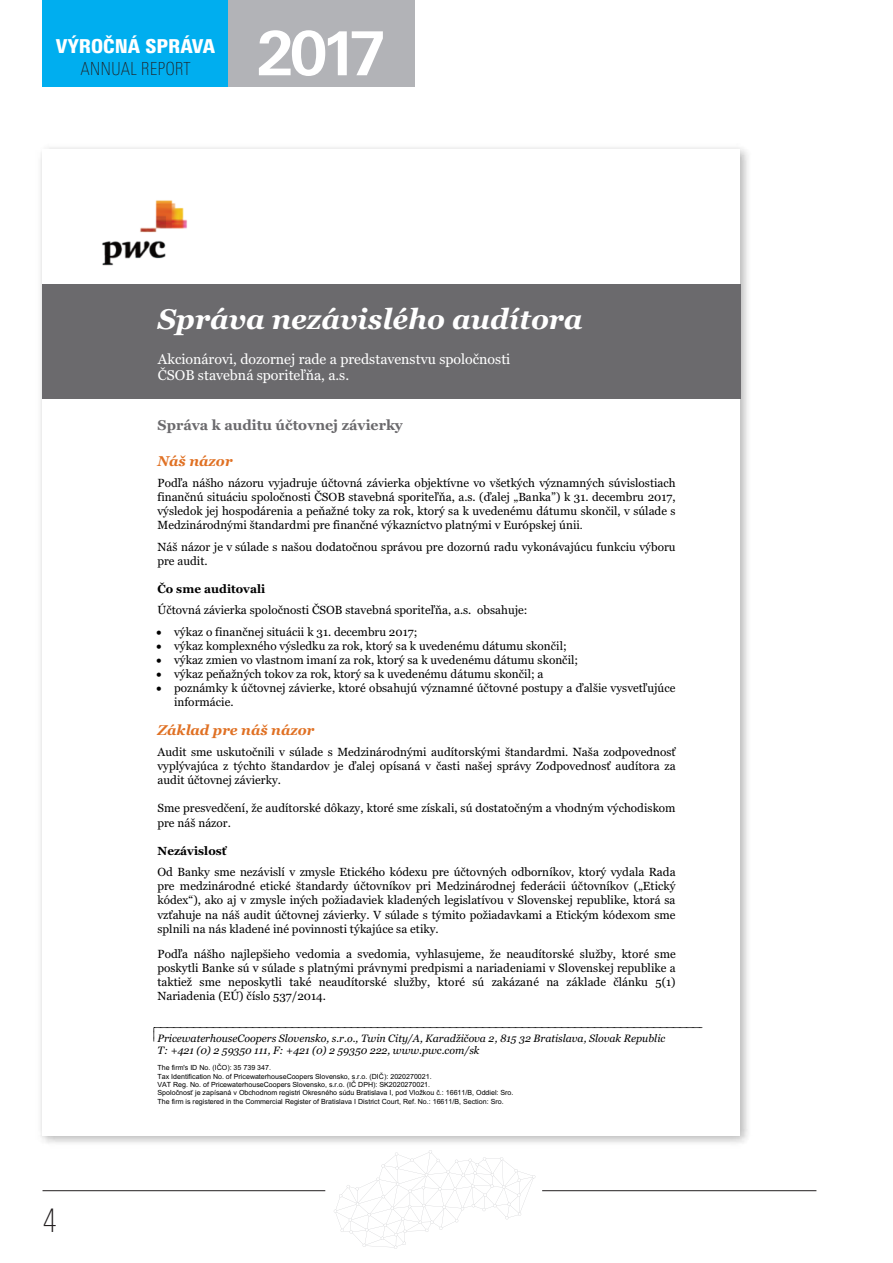
<style>
.page{position:relative;width:893px;height:1263px;background:#fff}
.page>*{position:absolute;margin:0;border:0;box-sizing:border-box;transform-origin:0 0}
.t1{font:700 60.75px "Linotype Univers 630";color:#fff}
.t2{font:100 33px "Linotype Univers 220 Cn";color:#231f20}
.t3{font:italic 700 28.35px "Georgia";color:#fff}
.t4{font:900 19.2px "Linotype Univers 820 Cn";color:#fff}
.t5{font:100 18px "Linotype Univers 220 Cn";color:#231f20}
.t6{font:14.1px/16px "Georgia";color:#fff}
.t7{font:700 14.1px "Georgia";color:#6b6a6d}
.t8{font:italic 700 14.1px "Georgia";color:#e07124}
.t9{font:11.7px/14.1px "Georgia";color:#000;text-align:justify}
.t10{font:700 11.7px "Georgia";letter-spacing:.005em;color:#000}
.t11{font:italic 10.65px/12px "Georgia";color:#000}
.t12{font:7.05px/8.2px "Arial";letter-spacing:.005em;color:#000}
.s1{font-size:10.65px}
</style>
<div class="page">
<hr style="left:43px;top:1190px;width:282px;height:1px;background:#231f20">
<hr style="left:542px;top:1190px;width:274px;height:1px;background:#231f20">
<svg style="left:334px;top:1151px;width:201px;height:98px"></svg>
<div style="left:43px;top:0;width:186px;height:87px;background:#00aeef"></div>
<div style="left:229px;top:0;width:186px;height:87px;background:#b2b3b7"></div>
<img style="left:40px;top:147px;width:708px;height:1004px">
<div style="left:43px;top:149px;width:697px;height:986px;background:#fff"></div>
<img style="left:102px;top:200px;width:85px;height:66px">
<svg style="left:153px;top:1027px;width:550px;height:15px"></svg>
<div style="left:43px;top:284px;width:697px;height:115px;background:#6b6a6d"></div>
<h3 class="t4" style="left:56px;top:34px;width:161px">VÝROČNÁ SPRÁVA</h3>
<h3 class="t5" style="left:80px;top:59px;width:112px">ANNUAL REPORT</h3>
<h1 class="t1" style="left:256px;top:17px;width:132px">2017</h1>
<h3 class="t3" style="left:158px;top:303px;width:426px">Správa nezávislého audítora</h3>
<p class="t6" style="left:158px;top:351px;width:354px">Akcionárovi, dozornej rade a predstavenstvu spoločnosti<br>ČSOB stavebná sporiteľňa, a.s.</p>
<p class="t7" style="left:158px;top:417px;width:247px">Správa k auditu účtovnej závierky</p>
<p class="t8" style="left:158px;top:453px;width:77px">Náš názor</p>
<p class="t9" style="left:158px;top:476px;width:520px">Podľa nášho názoru vyjadruje účtovná závierka objektívne vo všetkých významných súvislostiach finančnú situáciu spoločnosti ČSOB stavebná sporiteľňa, a.s. (ďalej „Banka”) k 31. decembru 2017, výsledok jej hospodárenia a peňažné toky za rok, ktorý sa k uvedenému dátumu skončil, v súlade s Medzinárodnými štandardmi pre finančné výkazníctvo platnými v Európskej únii<span class="s1">.</span></p>
<p class="t9" style="left:157px;top:540px;width:520px">Náš názor je v súlade s našou dodatočnou správou pre dozornú radu vykonávajúcu funkciu výboru pre audit.</p>
<p class="t10" style="left:157px;top:581px;width:109px">Čo sme auditovali</p>
<p class="t9" style="left:157px;top:603px;width:371px">Účtovná závierka spoločnosti ČSOB stavebná sporiteľňa, a.s. obsahuje:</p>
<p class="t9" style="left:157px;top:624px;width:262px">• výkaz o finančnej situácii k 31. decembru 2017;</p>
<p class="t9" style="left:157px;top:639px;width:411px">• výkaz komplexného výsledku za rok, ktorý sa k uvedenému dátumu skončil;</p>
<p class="t9" style="left:157px;top:653px;width:422px">• výkaz zmien vo vlastnom imaní za rok, ktorý sa k uvedenému dátumu skončil;</p>
<p class="t9" style="left:157px;top:667px;width:387px">• výkaz peňažných tokov za rok, ktorý sa k uvedenému dátumu skončil; a</p>
<p class="t9" style="left:174px;top:681px;width:503px;text-indent:-17px">• poznámky k účtovnej závierke, ktoré obsahujú významné účtovné postupy a ďalšie vysvetľujúce informácie.</p>
<p class="t8" style="left:158px;top:721px;width:158px">Základ pre náš názor</p>
<p class="t9" style="left:158px;top:745px;width:520px">Audit sme uskutočnili v súlade s Medzinárodnými audítorskými štandardmi. Naša zodpovednosť vyplývajúca z týchto štandardov je ďalej opísaná v časti našej správy Zodpovednosť audítora za audit účtovnej závierky.</p>
<p class="t9" style="left:158px;top:802px;width:520px">Sme presvedčení, že audítorské dôkazy, ktoré sme získali, sú dostatočným a vhodným východiskom pre náš názor.</p>
<p class="t10" style="left:158px;top:843px;width:71px">Nezávislosť</p>
<p class="t9" style="left:158px;top:865px;width:520px">Od Banky sme nezávislí v zmysle Etického kódexu pre účtovných odborníkov, ktorý vydala Rada pre medzinárodné etické štandardy účtovníkov pri Medzinárodnej federácii účtovníkov („Etický kódex“), ako aj v zmysle iných požiadaviek kladených legislatívou v Slovenskej republike, ktorá sa vzťahuje na náš audit účtovnej závierky. V súlade s týmito požiadavkami a Etickým kódexom sme splnili na nás kladené iné povinnosti týkajúce sa etiky.</p>
<p class="t9" style="left:158px;top:947px;width:520px">Podľa nášho najlepšieho vedomia a svedomia, vyhlasujeme, že neaudítorské služby, ktoré sme poskytli Banke sú v súlade s platnými právnymi predpismi a nariadeniami v Slovenskej republike a taktiež sme neposkytli také neaudítorské služby, ktoré sú zakázané na základe článku 5(1)<br>Nariadenia (EÚ) číslo 537/2014.</p>
<h2 class="t2" style="left:43px;top:1201px;width:16px">4</h2>
<p class="t11" style="left:157px;top:1032px;width:509px">PricewaterhouseCoopers Slovensko, s.r.o., Twin City/A, Karadžičova 2, 815 32 Bratislava, Slovak Republic<br>T: +421 (0) 2 59350 111, F: +421 (0) 2 59350 222, www.pwc.com/sk</p>
<p class="t12" style="left:158px;top:1064px;width:357px">The firm's ID No. (IČO): 35 739 347.<br>Tax Identification No. of PricewaterhouseCoopers Slovensko, s.r.o. (DIČ): 2020270021.<br>VAT Reg. No. of PricewaterhouseCoopers Slovensko, s.r.o. (IČ DPH): SK2020270021.<br>Spoločnosť je zapísaná v Obchodnom registri Okresného súdu Bratislava I, pod Vložkou č.: 16611/B, Oddiel: Sro.<br>The firm is registered in the Commercial Register of Bratislava I District Court, Ref. No.: 16611/B, Section: Sro.</p>
</div>
